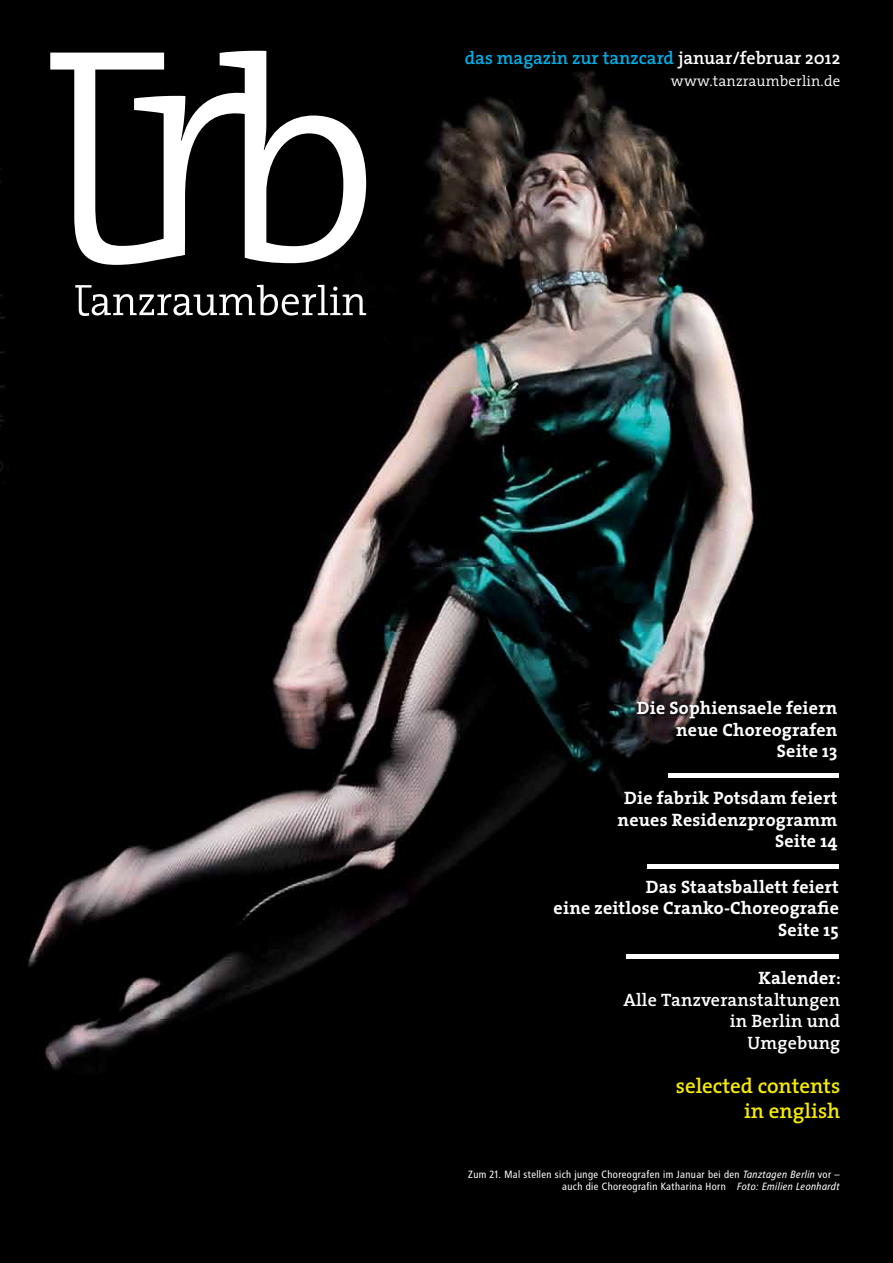
<style>
.page{position:relative;width:893px;height:1263px;background:#fff}
.page>*{position:absolute;margin:0;border:0;box-sizing:border-box;transform-origin:0 0}
.t1{font:600 21px/25.2px "The Serif";color:#f5eb00;text-align:right}
.t2{font:700 18px/21.6px "The Serif";letter-spacing:.01em;color:#fff;text-align:right}
.t3{font:600 18px/21.6px "The Serif";letter-spacing:.01em;color:#fff;text-align:right}
.t4{font:600 18px "The Serif";color:#00ade4}
.t5{font:300 15px "The Serif";letter-spacing:.01em;color:#fff}
.t6{font:10.5px/12px "Transit Print OT";color:#fff;text-align:right}
.s1{color:#fff}
.s2{font-weight:700}
.s3{font-style:italic}
</style>
<div class="page">
<img style="left:0;top:0;width:893px;height:1263px">
<svg style="left:50px;top:51px;width:316px;height:214px"></svg>
<div style="left:466px;top:51px;width:376px;height:38px;background:#000"></div>
<div style="left:637px;top:701px;width:203px;height:63px;background:#000;opacity:.75"></div>
<div style="left:617px;top:791px;width:223px;height:63px;background:#000"></div>
<div style="left:554px;top:879px;width:288px;height:63px;background:#000"></div>
<div style="left:623px;top:970px;width:220px;height:86px;background:#000"></div>
<hr style="left:669px;top:773px;width:170px;height:4px;background:#fff">
<hr style="left:647px;top:865px;width:192px;height:4px;background:#fff">
<hr style="left:626px;top:954px;width:213px;height:4px;background:#fff">
<svg style="left:75px;top:285px;width:291px;height:31px"></svg>
<p class="t4" style="left:465px;top:43px;width:377px">das magazin zur tanzcard <span class="s1">januar/februar 2012</span></p>
<p class="t5" style="left:671px;top:69px;width:171px">www.tanzraumberlin.de</p>
<p class="t2" style="left:637px;top:697px;width:202px">Die Sophiensaele feiern neue Choreografen<br>Seite 13</p>
<p class="t2" style="left:618px;top:787px;width:221px">Die fabrik Potsdam feiert neues Residenzprogramm<br>Seite 14</p>
<p class="t2" style="left:554px;top:875px;width:287px">Das Staatsballett feiert<br>eine zeitlose Cranko-Choreografie<br>Seite 15</p>
<p class="t3" style="left:623px;top:966px;width:219px"><span class="s2">Kalender</span>:<br>Alle Tanzveranstaltungen in Berlin und<br>Umgebung</p>
<p class="t1" style="left:676px;top:1073px;width:166px">selected contents in english</p>
<p class="t6" style="left:468px;top:1168px;width:373px">Zum 21. Mal stellen sich junge Choreografen im Januar bei den <span class="s3">Tanztagen Berlin</span> vor – auch die Choreografin Katharina Horn <span class="s3">Foto: Emilien Leonhardt</span></p>
</div>
